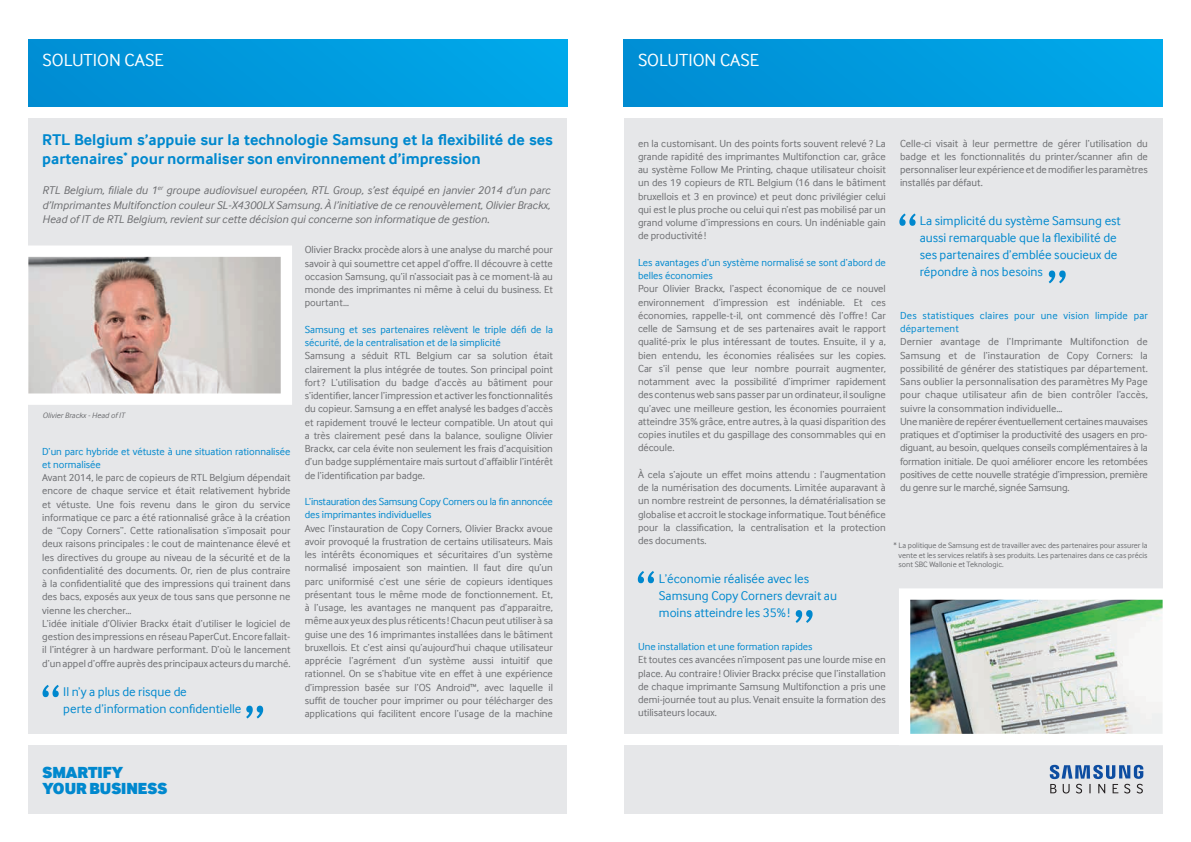
<style>
.page{position:relative;width:1191px;height:842px;background:#fff}
.page>*{position:absolute;margin:0;border:0;box-sizing:border-box;transform-origin:0 0}
.t1{font:60.5px "Samsung Inter Face";color:#0088ce}
.t2{font:58px "Samsung Inter Face";color:#0088ce}
.t3{font:18px "Samsung Inter Face";color:#fff}
.t4{font:900 16.5px/16px "Samsung Inter Face";color:#0088ce}
.t5{font:700 16px/19.2px "Samsung Inter Face";color:#0088ce}
.t6{font:13px/17px "Samsung Inter Face";color:#0088ce}
.t7{font:italic 11.5px/14.5px "Samsung Inter Face";color:#6c6d70;text-align:justify}
.t8{font:10.5px/13.3px "Samsung Inter Face";color:#6c6d70;text-align:justify}
.t9{font:10.5px/13.3px "Samsung Inter Face";color:#0088ce}
.t10{font:10.5px/13.3px "Samsung Inter Face";letter-spacing:-.02em;color:#0088ce}
.t11{font:10.5px/13.3px "Samsung Inter Face";letter-spacing:.02em;color:#0088ce}
.t12{font:8px/9.6px "Samsung Inter Face";color:#6c6d70;text-align:justify}
.t13{font:italic 8px "Samsung Inter Face";color:#6c6d70}
</style>
<div class="page">
<div style="left:28px;top:40px;width:539px;height:67px;background:linear-gradient(to right,#008cd2,#00a8e9)"></div>
<div style="left:624px;top:40px;width:538px;height:67px;background:linear-gradient(to right,#008cd2,#00a8e9)"></div>
<div style="left:28px;top:118px;width:539px;height:616px;background:#e6e7e9"></div>
<div style="left:624px;top:118px;width:538px;height:616px;background:#e6e7e9"></div>
<div style="left:28px;top:745px;width:539px;height:69px;background:#e6e7e9"></div>
<div style="left:624px;top:745px;width:538px;height:69px;background:#e6e7e9"></div>
<svg style="left:1049px;top:765px;width:94px;height:28px"></svg>
<svg style="left:28px;top:245px;width:264px;height:160px;background:#d3c9c4"></svg>
<img style="left:899px;top:588px;width:264px;height:146px">
<h3 class="t3" style="left:43px;top:50px;width:123px">SOLUTION CASE</h3>
<h3 class="t3" style="left:638px;top:50px;width:123px">SOLUTION CASE</h3>
<h3 class="t5" style="left:42px;top:130px;width:512px">RTL Belgium s’appuie sur la technologie Samsung et la flexibilité de ses partenaires<sup>*</sup> pour normaliser son environnement d’impression</h3>
<p class="t7" style="left:42px;top:183px;width:509px">RTL Belgium, filiale du 1<sup>er</sup> groupe audiovisuel européen, RTL Group, s’est équipé en janvier 2014 d’un parc d’Imprimantes Multifonction couleur SL-X4300LX Samsung. À l’initiative de ce renouvèlement, Olivier Brackx, Head of IT de RTL Belgium, revient sur cette décision qui concerne son informatique de gestion.</p>
<p class="t13" style="left:43px;top:410px;width:84px">Olivier Brackx - Head of IT</p>
<p class="t9" style="left:42px;top:444px;width:250px">D’un parc hybride et vétuste à une situation rationnalisée et normalisée</p>
<p class="t8" style="left:42px;top:471px;width:250px;text-align:left">Avant 2014, le parc de copieurs de RTL Belgium dépendait encore de chaque service et était relativement hybride et vétuste. Une fois revenu dans le giron du service informatique ce parc a été rationnalisé grâce à la création de “Copy Corners”. Cette rationalisation s’imposait pour deux raisons principales : le cout de maintenance élevé et les directives du groupe au niveau de la sécurité et de la confidentialité des documents. Or, rien de plus contraire à la confidentialité que des impressions qui trainent dans des bacs, exposés aux yeux de tous sans que personne ne vienne les chercher…<br>L’idée initiale d’Olivier Brackx était d’utiliser le logiciel de gestion des impressions en réseau PaperCut. Encore fallait&shy;il l’intégrer à un hardware performant. D’où le lancement d’un appel d’offre auprès des principaux acteurs du marché.</p>
<h2 class="t2" style="left:40px;top:672px;width:23px">“</h2>
<p class="t6" style="left:63px;top:683px;width:180px">Il n’y a plus de risque de<br>perte d’information confidentielle</p>
<h1 class="t1" style="left:244px;top:692px;width:24px">”</h1>
<p class="t8" style="left:305px;top:243px;width:250px">Olivier Brackx procède alors à une analyse du marché pour savoir à qui soumettre cet appel d’offre. Il découvre à cette occasion Samsung, qu’il n’associait pas à ce moment-là au monde des imprimantes ni même à celui du business. Et pourtant…</p>
<p class="t9" style="left:305px;top:323px;width:250px">Samsung et ses partenaires relèvent le triple défi de la sécurité, de la centralisation et de la simplicité</p>
<p class="t8" style="left:305px;top:349px;width:250px">Samsung a séduit RTL Belgium car sa solution était clairement la plus intégrée de toutes. Son principal point fort ? L’utilisation du badge d’accès au bâtiment pour s’identifier, lancer l’impression et activer les fonctionnalités du copieur. Samsung a en effet analysé les badges d’accès et rapidement trouvé le lecteur compatible. Un atout qui a très clairement pesé dans la balance, souligne Olivier Brackx, car cela évite non seulement les frais d’acquisition d’un badge supplémentaire mais surtout d’affaiblir l’intérêt de l’identification par badge.</p>
<p class="t10" style="left:305px;top:495px;width:250px">L’instauration des Samsung Copy Corners ou la fin annoncée des imprimantes individuelles</p>
<p class="t8" style="left:305px;top:521px;width:250px">Avec l’instauration de Copy Corners, Olivier Brackx avoue avoir provoqué la frustration de certains utilisateurs. Mais les intérêts économiques et sécuritaires d’un système normalisé imposaient son maintien. Il faut dire qu’un parc uniformisé c’est une série de copieurs identiques présentant tous le même mode de fonctionnement. Et, à l’usage, les avantages ne manquent pas d’apparaitre, même aux yeux des plus réticents ! Chacun peut utiliser à sa guise une des 16 imprimantes installées dans le bâtiment bruxellois. Et c’est ainsi qu’aujourd’hui chaque utilisateur apprécie l’agrément d’un système aussi intuitif que rationnel. On se s’habitue vite en effet à une expérience d’impression basée sur l’OS Android™, avec laquelle il suffit de toucher pour imprimer ou pour télécharger des applications qui facilitent encore l’usage de la machine</p>
<h3 class="t4" style="left:43px;top:763px;width:126px">SMARTIFY<br>YOUR BUSINESS</h3>
<p class="t8" style="left:638px;top:136px;width:249px">en la customisant. Un des points forts souvent relevé ? La grande rapidité des imprimantes Multifonction car, grâce au système Follow Me Printing, chaque utilisateur choisit un des 19 copieurs de RTL Belgium (16 dans le bâtiment bruxellois et 3 en province) et peut donc privilégier celui qui est le plus proche ou celui qui n’est pas mobilisé par un grand volume d’impressions en cours. Un indéniable gain de productivité !</p>
<p class="t9" style="left:638px;top:256px;width:249px">Les avantages d’un système normalisé se sont d’abord de belles économies</p>
<p class="t8" style="left:638px;top:282px;width:249px">Pour Olivier Brackx, l’aspect économique de ce nouvel environnement d’impression est indéniable. Et ces économies, rappelle-t-il, ont commencé dès l’offre ! Car celle de Samsung et de ses partenaires avait le rapport qualité-prix le plus intéressant de toutes. Ensuite, il y a, bien entendu, les économies réalisées sur les copies.<br>Car s’il pense que leur nombre pourrait augmenter, notamment avec la possibilité d’imprimer rapidement des contenus web sans passer par un ordinateur, il souligne qu’avec une meilleure gestion, les économies pourraient atteindre 35% grâce, entre autres, à la quasi disparition des copies inutiles et du gaspillage des consommables qui en découle.</p>
<p class="t8" style="left:638px;top:468px;width:249px">À cela s’ajoute un effet moins attendu : l’augmentation de la numérisation des documents. Limitée auparavant à un nombre restreint de personnes, la dématérialisation se globalise et accroit le stockage informatique. Tout bénéfice pour la classification, la centralisation et la protection des documents.</p>
<p class="t8" style="left:900px;top:136px;width:249px">Celle-ci visait à leur permettre de gérer l’utilisation du badge et les fonctionnalités du printer/scanner afin de personnaliser leur expérience et de modifier les paramètres installés par défaut.</p>
<h2 class="t2" style="left:896px;top:200px;width:23px">“</h2>
<p class="t6" style="left:919px;top:212px;width:203px">La simplicité du système Samsung est aussi remarquable que la flexibilité de ses partenaires d’emblée soucieux de répondre à nos besoins</p>
<h1 class="t1" style="left:1046px;top:257px;width:24px">”</h1>
<p class="t11" style="left:900px;top:309px;width:249px">Des statistiques claires pour une vision limpide par département</p>
<p class="t8" style="left:900px;top:335px;width:249px;text-align:left">Dernier avantage de l’Imprimante Multifonction de Samsung et de l’instauration de Copy Corners: la possibilité de générer des statistiques par département.<br>Sans oublier la personnalisation des paramètres My Page pour chaque utilisateur afin de bien contrôler l’accès, suivre la consommation individuelle…<br>Une manière de repérer éventuellement certaines mauvaises pratiques et d’optimiser la productivité des usagers en pro&shy;diguant, au besoin, quelques conseils complémentaires à la formation initiale. De quoi améliorer encore les retombées positives de cette nouvelle stratégie d’impression, première du genre sur le marché, signée Samsung.</p>
<p class="t12" style="left:898px;top:541px;width:250px;text-indent:-5px">* La politique de Samsung est de travailler avec des partenaires pour assurer la vente et les services relatifs à ses produits. Les partenaires dans ce cas précis sont SBC Wallonie et Teknologic.</p>
<h2 class="t2" style="left:635px;top:558px;width:23px">“</h2>
<p class="t6" style="left:659px;top:570px;width:180px">L’économie réalisée avec les<br>Samsung Copy Corners devrait au moins atteindre les 35% !</p>
<h1 class="t1" style="left:793px;top:596px;width:24px">”</h1>
<p class="t9" style="left:638px;top:640px;width:176px">Une installation et une formation rapides</p>
<p class="t8" style="left:638px;top:653px;width:249px">Et toutes ces avancées n’imposent pas une lourde mise en place. Au contraire ! Olivier Brackx précise que l’installation de chaque imprimante Samsung Multifonction a pris une demi-journée tout au plus. Venait ensuite la formation des utilisateurs locaux.</p>
</div>
